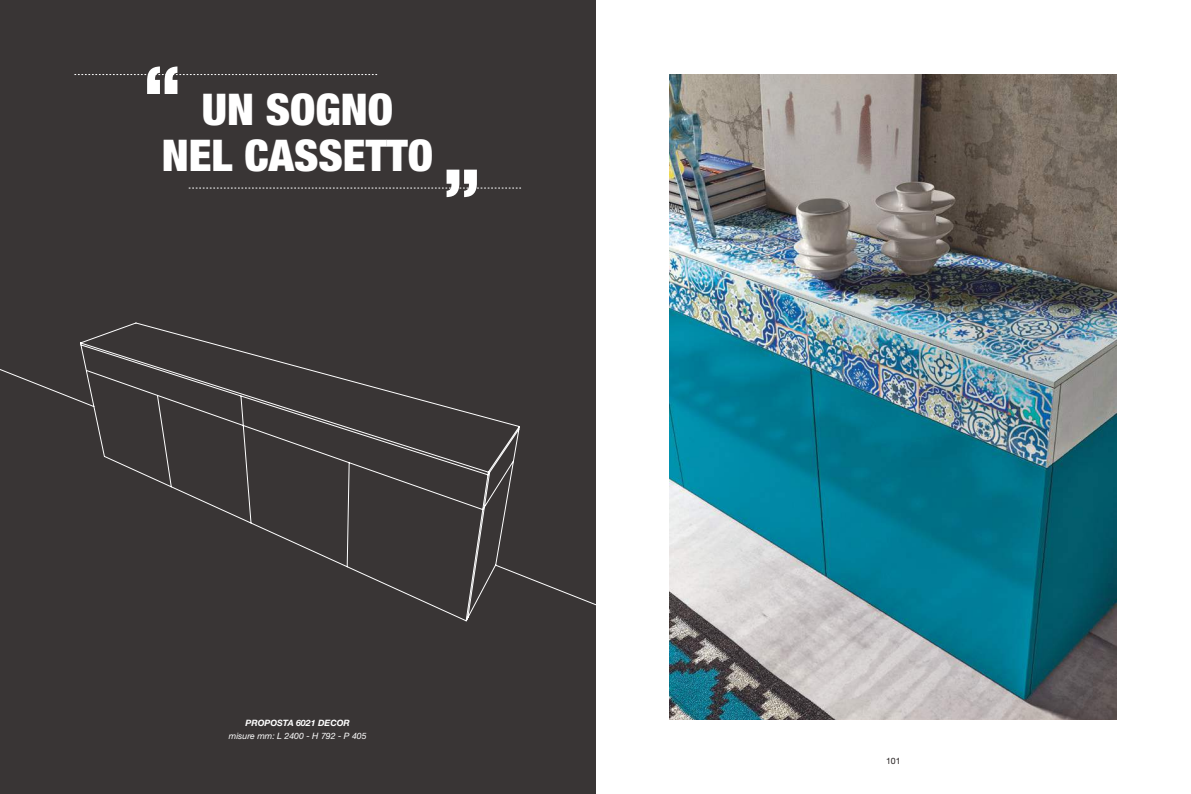
<style>
.page{position:relative;width:1191px;height:794px;background:#fff}
.page>*{position:absolute;margin:0;border:0;box-sizing:border-box;transform-origin:0 0}
.t1{font:900 condensed 73.5px "Helvetica Neue";color:#fff;scale:1.04 1}
.t2{font:900 condensed 43.75px/45.5px "Helvetica Neue";color:#fff;text-align:center;scale:1.04 1}
.t3{font:italic 8.75px "Helvetica Neue";color:#fff}
.t4{font:italic 700 8.75px "Helvetica Neue";color:#fff}
.t5{font:8.75px "Helvetica Neue";color:#241f1f}
</style>
<div class="page">
<div style="left:0;top:0;width:596px;height:794px;background:#393535"></div>
<svg style="left:0;top:322px;width:670px;height:337px"></svg>
<img style="left:670px;top:74px;width:446px;height:645px">
<svg style="left:189px;top:188px;width:332px;height:1px"></svg>
<svg style="left:74px;top:74px;width:303px;height:1px"></svg>
<h1 class="t1" style="left:144px;top:48px;width:37px">“</h1>
<h2 class="t2" style="left:162px;top:86px;width:262px">UN SOGNO<br>NEL CASSETTO</h2>
<h1 class="t1" style="left:480px;top:216px;width:37px;rotate:-180deg">“</h1>
<p class="t4" style="left:245px;top:718px;width:106px">PROPOSTA 6021 DECOR</p>
<p class="t3" style="left:229px;top:730px;width:139px">misure mm: L 2400 - H 792 - P 405</p>
<p class="t5" style="left:886px;top:755px;width:16px">101</p>
</div>
